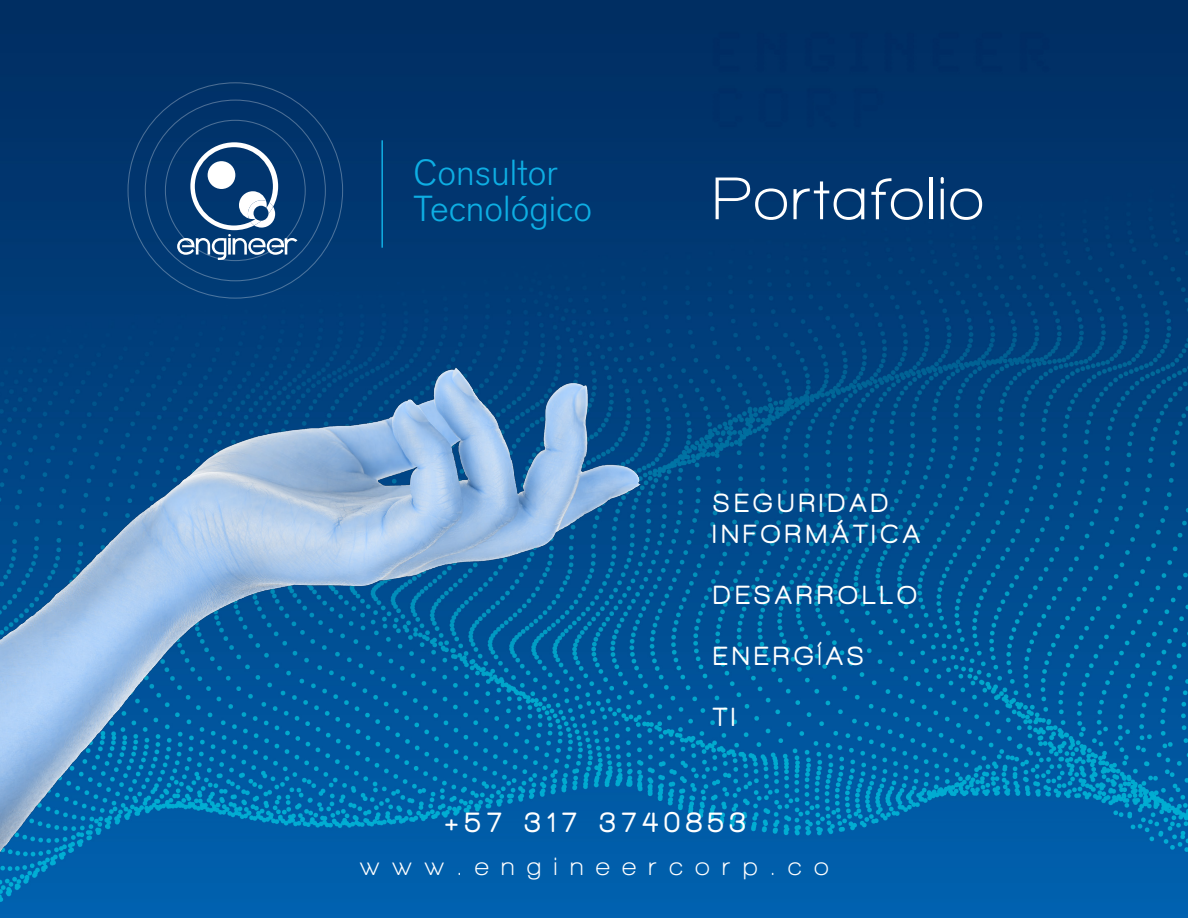
<style>
.page{position:relative;width:1188px;height:918px;background:#fff}
.page>*{position:absolute;margin:0;border:0;box-sizing:border-box;transform-origin:0 0}
.t1{font:700 61.5px "Walkway";letter-spacing:.05em;color:#fff}
.t2{font:35.85px "Akzidenz Grotesk BQ Light Os F";color:#0eaee3}
.t3{font:30px "Walkway Rounded";letter-spacing:.2em;color:#fff}
.t4{font:27px "Walkway Rounded";letter-spacing:.2em;color:#fff}
.t5{font:700 25.5px "Walkway";letter-spacing:.5em;color:#fff}
</style>
<div class="page">
<img style="left:0;top:0;width:1188px;height:918px">
<svg style="left:177px;top:142px;width:120px;height:118px"></svg>
<hr style="left:381px;top:140px;width:2px;height:108px;background:#11aee4">
<img style="left:0;top:333px;width:681px;height:528px">
<p class="t2" style="left:414px;top:152px;width:146px">Consultor</p>
<p class="t2" style="left:414px;top:189px;width:180px">Tecnológico</p>
<p class="t1" style="left:713px;top:165px;width:271px">Portafolio</p>
<p class="t4" style="left:713px;top:489px;width:176px">SEGURIDAD</p>
<p class="t4" style="left:713px;top:519px;width:207px">INFORMÁTICA</p>
<p class="t4" style="left:713px;top:581px;width:204px">DESARROLLO</p>
<p class="t4" style="left:713px;top:642px;width:151px">ENERGÍAS</p>
<p class="t4" style="left:713px;top:703px;width:23px">TI</p>
<p class="t3" style="left:444px;top:806px;width:302px">+57 317 3740853</p>
<p class="t5" style="left:360px;top:852px;width:470px">www.engineercorp.co</p>
</div>
